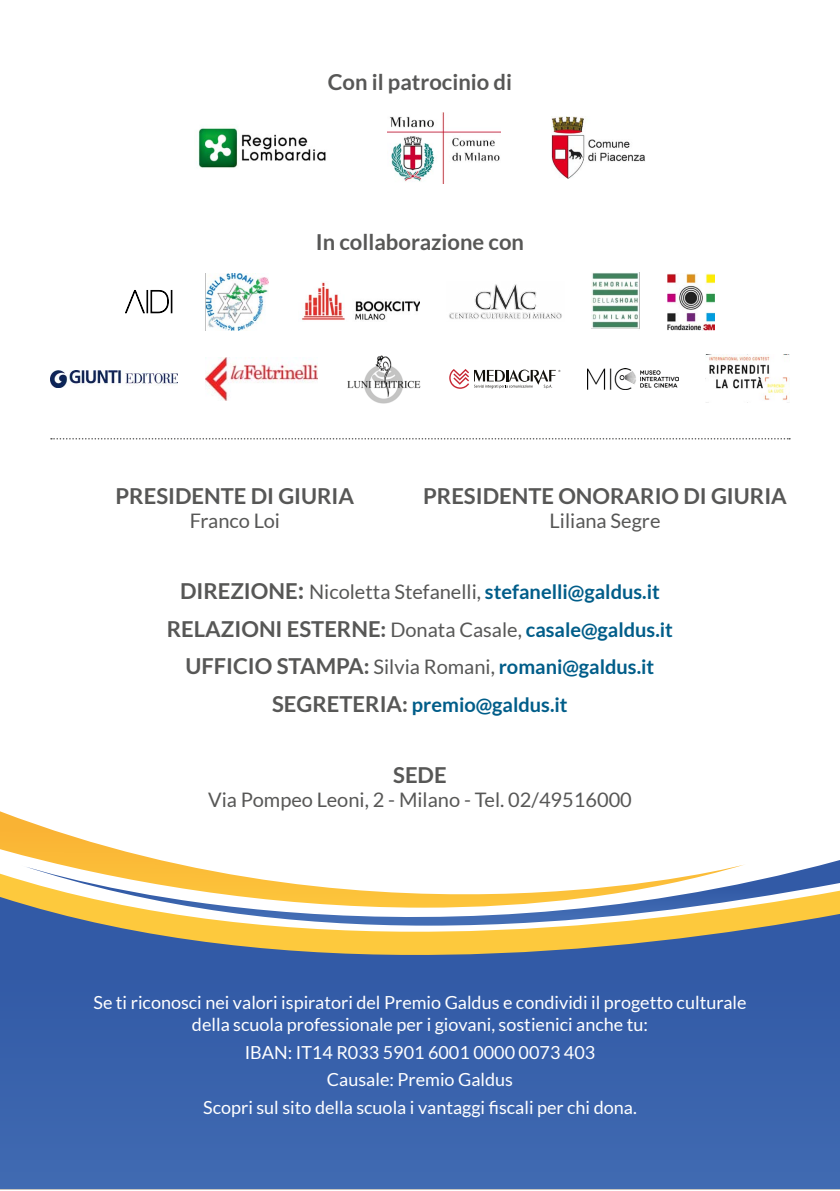
<style>
.page{position:relative;width:840px;height:1191px;background:#fff}
.page>*{position:absolute;margin:0;border:0;box-sizing:border-box;transform-origin:0 0}
.t1{font:700 22px "Lato";color:#575756}
.t2{font:20px "Lato";color:#575756}
.t3{font:700 20px/37.8px "Lato";color:#005d89;text-align:center}
.t4{font:18px/27.6px "Lato";color:#fff;text-align:center}
.s1{font-weight:700;font-size:22px}
.s2{font-weight:700;font-size:24.6px}
.s3{font-weight:700;color:#005d89}
.s4{font-weight:400;font-size:20px}
.s5{font-size:20px;color:#005d89}
.s6{font-size:22px;color:#575756}
.s7{font-weight:400;color:#575756}
</style>
<div class="page">
<div style="left:0;top:959px;width:839px;height:230px;background:#3963ac"></div>
<svg style="left:18px;top:860px;width:821px;height:121px;background:#506ea3"></svg>
<svg style="left:0;top:811px;width:745px;height:148px"></svg>
<svg style="left:51px;top:438px;width:738px;height:1px"></svg>
<img style="left:449px;top:284px;width:113px;height:35px">
<img style="left:301px;top:282px;width:118px;height:38px">
<svg style="left:125px;top:290px;width:47px;height:23px"></svg>
<img style="left:205px;top:273px;width:64px;height:57px">
<img style="left:667px;top:273px;width:47px;height:57px">
<img style="left:591px;top:273px;width:48px;height:56px">
<img style="left:50px;top:370px;width:128px;height:17px">
<img style="left:347px;top:355px;width:74px;height:49px">
<img style="left:587px;top:368px;width:90px;height:21px">
<img style="left:705px;top:355px;width:84px;height:48px">
<img style="left:205px;top:357px;width:112px;height:43px">
<svg style="left:449px;top:369px;width:111px;height:20px"></svg>
<img style="left:198px;top:128px;width:128px;height:40px">
<img style="left:387px;top:112px;width:113px;height:71px">
<img style="left:551px;top:117px;width:94px;height:62px">
<p class="t1" style="left:327px;top:69px;width:186px">Con il patrocinio di</p>
<p class="t1" style="left:315px;top:230px;width:210px">In collaborazione con</p>
<p class="t1" style="left:115px;top:483px;width:240px">PRESIDENTE DI GIURIA</p>
<p class="t2" style="left:190px;top:510px;width:92px">Franco Loi</p>
<p class="t1" style="left:423px;top:483px;width:365px">PRESIDENTE ONORARIO DI GIURIA</p>
<p class="t2" style="left:549px;top:510px;width:112px">Liliana Segre</p>
<p class="t2" style="left:180px;top:580px;width:481px"><span class="s1">DIREZIONE</span><span class="s2">:</span> Nicoletta Stefanelli, <span class="s3">stefanelli@galdus.it</span></p>
<p class="t1" style="left:167px;top:616px;width:507px">RELAZIONI ESTERNE: <span class="s4">Donata Casale,</span> <span class="s5">casale@galdus.it</span></p>
<p class="t3" style="left:185px;top:648px;width:470px"><span class="s6">UFFICIO STAMPA:</span> <span class="s7">Silvia Romani,</span> romani@galdus.it<br><span class="s6">SEGRETERIA:</span> premio@galdus.it</p>
<p class="t1" style="left:393px;top:762px;width:55px">SEDE</p>
<p class="t2" style="left:208px;top:788px;width:425px">Via Pompeo Leoni, 2 - Milano - Tel. 02/49516000</p>
<p class="t4" style="left:93px;top:991px;width:654px;line-height:22px">Se ti riconosci nei valori ispiratori del Premio Galdus e condividi il progetto culturale della scuola professionale per i giovani, sostienici anche tu:</p>
<p class="t4" style="left:203px;top:1038px;width:435px">IBAN: IT14 R033 5901 6001 0000 0073 403<br>Causale: Premio Galdus<br>Scopri sul sito della scuola i vantaggi fiscali per chi dona.</p>
</div>
